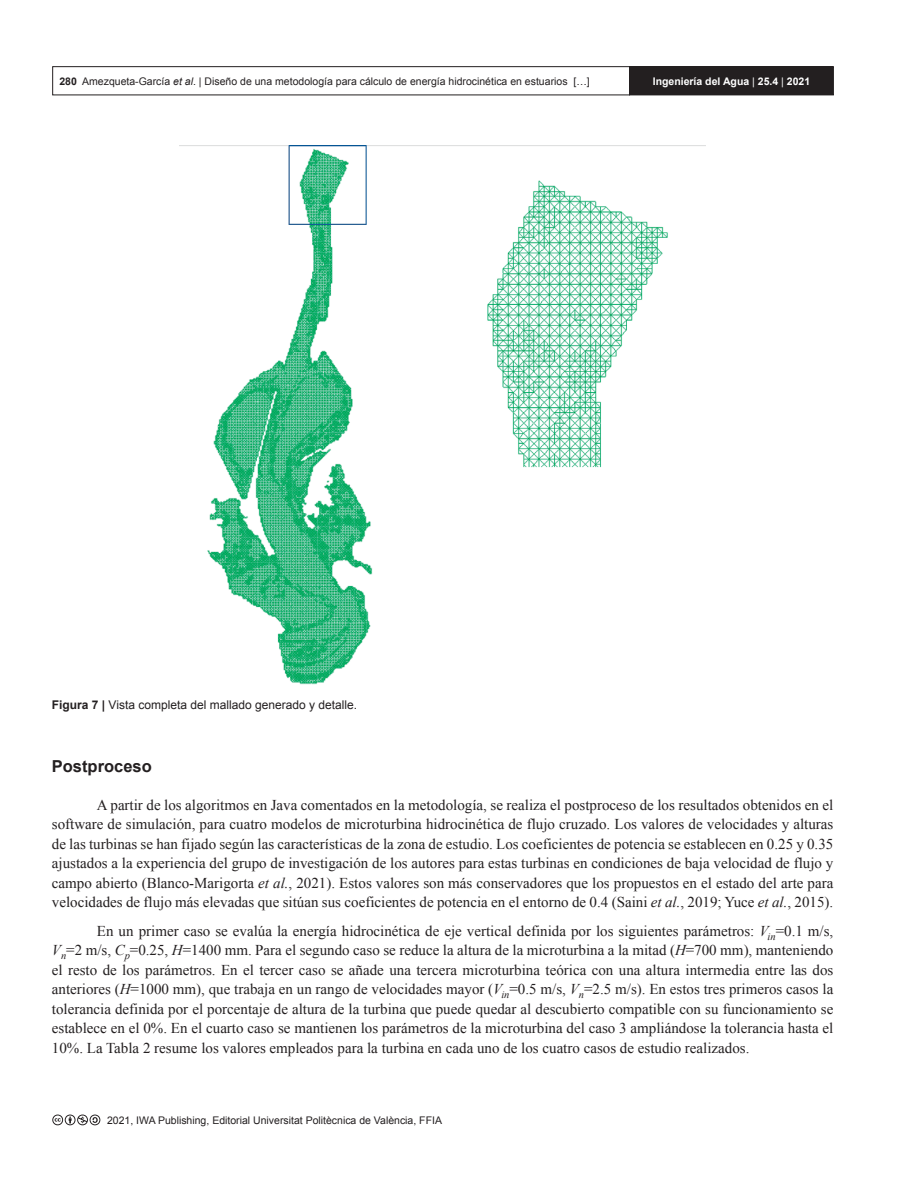
<style>
.page{position:relative;width:918px;height:1188px;background:#fff}
.page>*{position:absolute;margin:0;border:0;box-sizing:border-box;transform-origin:0 0}
.AI_SUBTITULO{font:700 16.5px "Arial";color:#231f20}
.AI_TEXTO_esp{font:15px/19.5px "Times New Roman";color:#231f20;text-align:justify}
.AI_PIE_DE_FIGURA{font:12px "Arial";color:#231f20}
.t1{font:10.5px "Arial";color:#231f20}
.t2{font:700 10.5px "Arial";color:#fff}
.s1{font-weight:700}
.s2{font-style:italic}
.s3{font-weight:400}
</style>
<div class="page">
<div style="left:52px;top:66px;width:578px;height:29px;border:1px solid #231f20"></div>
<div style="left:630px;top:67px;width:203px;height:28px;background:#231f20"></div>
<div style="left:629px;top:66px;width:205px;height:29px;border:1px solid #231f20"></div>
<svg style="left:52px;top:1115px;width:48px;height:10px"></svg>
<img style="left:180px;top:145px;width:525px;height:540px">
<p class="t1" style="left:59px;top:74px;width:532px"><span class="s1">280</span> Amezqueta-García <span class="s2">et al</span>. | Diseño de una metodología para cálculo de energía hidrocinética en estuarios […]</p>
<p class="t2" style="left:653px;top:74px;width:159px">Ingeniería del Agua <span class="s3">|</span> 25.4 <span class="s3">|</span> 2021</p>
<p class="AI_PIE_DE_FIGURA" style="left:52px;top:697px;width:307px"><span class="s1">Figura 7 |</span> Vista completa del mallado generado y detalle.</p>
<p class="AI_SUBTITULO" style="left:52px;top:756px;width:101px">Postproceso</p>
<p class="AI_TEXTO_esp" style="left:52px;top:795px;width:783px;text-indent:45px">A partir de los algoritmos en Java comentados en la metodología, se realiza el postproceso de los resultados obtenidos en el software de simulación, para cuatro modelos de microturbina hidrocinética de flujo cruzado. Los valores de velocidades y alturas de las turbinas se han fijado según las características de la zona de estudio. Los coeficientes de potencia se establecen en 0.25 y 0.35 ajustados a la experiencia del grupo de investigación de los autores para estas turbinas en condiciones de baja velocidad de flujo y campo abierto (Blanco-Marigorta <span class="s2">et al.</span>, 2021). Estos valores son más conservadores que los propuestos en el estado del arte para velocidades de flujo más elevadas que sitúan sus coeficientes de potencia en el entorno de 0.4 (Saini <span class="s2">et al.</span>, 2019; Yuce <span class="s2">et al.</span>, 2015).</p>
<p class="AI_TEXTO_esp" style="left:52px;top:921px;width:783px;text-indent:45px">En un primer caso se evalúa la energía hidrocinética de eje vertical definida por los siguientes parámetros: <span class="s2">V</span><sub>in</sub>=0.1 m/s, <span class="s2">V</span><sub>n</sub>=2 m/s, <span class="s2">C</span><sub>p</sub>=0.25, <span class="s2">H</span>=1400 mm. Para el segundo caso se reduce la altura de la microturbina a la mitad (<span class="s2">H</span>=700 mm), manteniendo el resto de los parámetros. En el tercer caso se añade una tercera microturbina teórica con una altura intermedia entre las dos anteriores (<span class="s2">H</span>=1000 mm), que trabaja en un rango de velocidades mayor (<span class="s2">V</span><sub>in</sub>=0.5 m/s, <span class="s2">V</span><sub>n</sub>=2.5 m/s). En estos tres primeros casos la tolerancia definida por el porcentaje de altura de la turbina que puede quedar al descubierto compatible con su funcionamiento se establece en el 0%. En el cuarto caso se mantienen los parámetros de la microturbina del caso 3 ampliándose la tolerancia hasta el 10%. La Tabla 2 resume los valores empleados para la turbina en cada uno de los cuatro casos de estudio realizados.</p>
<p class="t1" style="left:107px;top:1113px;width:336px">2021, IWA Publishing, Editorial Universitat Politècnica de València, FFIA</p>
</div>
